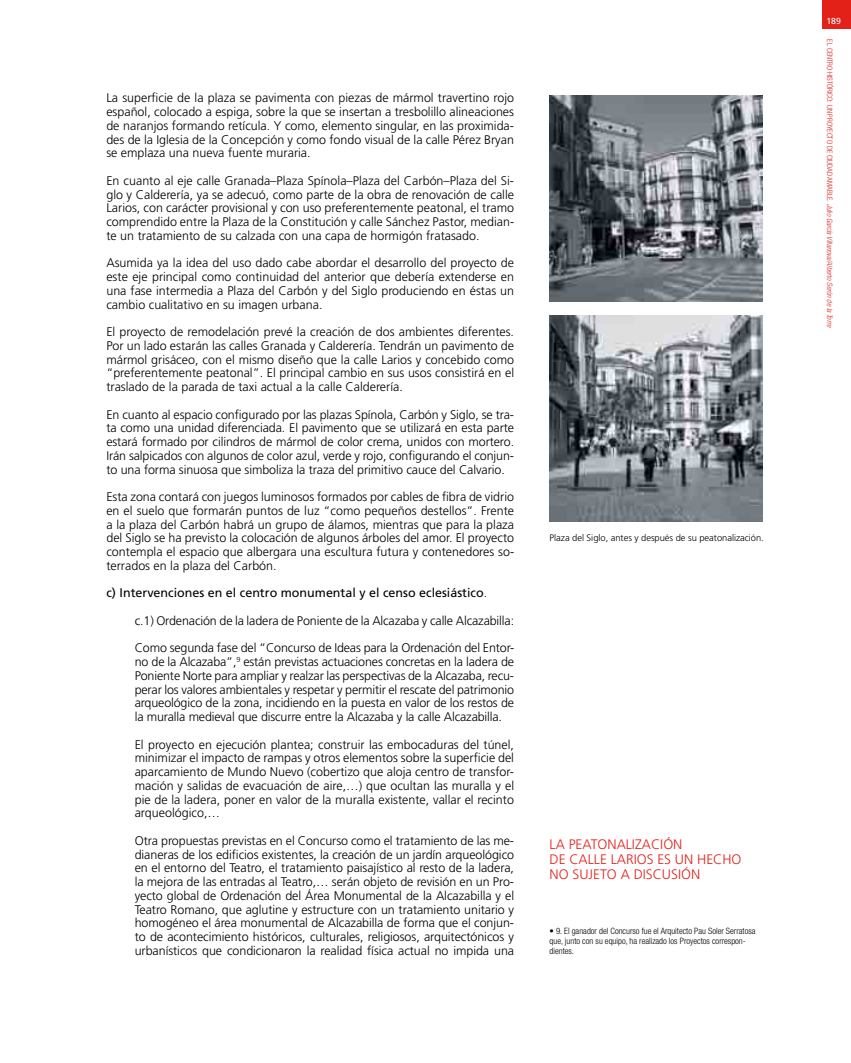
<style>
.page{position:relative;width:851px;height:1063px;background:#fff}
.page>*{position:absolute;margin:0;border:0;box-sizing:border-box;transform-origin:0 0}
.t1{font:300 13.75px/15px "Frutiger";letter-spacing:.1em;color:#e32119}
.t2{font:300 12.5px/13.8px "Frutiger";color:#000;text-align:justify}
.t3{font:12.5px "Frutiger";color:#000}
.t4{font:300 9.38px "Frutiger";letter-spacing:-.005em;color:#000}
.t5{font:300 condensed 8.75px/10px "Helvetica Neue";color:#000}
.t6{font:8.75px "Frutiger";color:#fff}
.t7{font:300 condensed 7.5px "Helvetica Neue";color:#e32119}
.s1{font-weight:300}
.s2{font-style:italic}
</style>
<div class="page">
<div style="left:822px;top:0;width:28px;height:28px;background:#e32119"></div>
<img style="left:549px;top:96px;width:213px;height:206px">
<img style="left:549px;top:316px;width:213px;height:206px">
<p class="t2" style="left:106px;top:91px;width:409px">La superficie de la plaza se pavimenta con piezas de mármol travertino rojo español, colocado a espiga, sobre la que se insertan a tresbolillo alineaciones de naranjos formando retícula. Y como, elemento singular, en las proximida&shy;des de la Iglesia de la Concepción y como fondo visual de la calle Pérez Bryan se emplaza una nueva fuente muraria.</p>
<p class="t2" style="left:106px;top:174px;width:409px">En cuanto al eje calle Granada–Plaza Spínola–Plaza del Carbón–Plaza del Si&shy;glo y Calderería, ya se adecuó, como parte de la obra de renovación de calle Larios, con carácter provisional y con uso preferentemente peatonal, el tramo comprendido entre la Plaza de la Constitución y calle Sánchez Pastor, median&shy;te un tratamiento de su calzada con una capa de hormigón fratasado.</p>
<p class="t2" style="left:106px;top:256px;width:409px">Asumida ya la idea del uso dado cabe abordar el desarrollo del proyecto de este eje principal como continuidad del anterior que debería extenderse en una fase intermedia a Plaza del Carbón y del Siglo produciendo en éstas un cambio cualitativo en su imagen urbana.</p>
<p class="t2" style="left:106px;top:325px;width:409px">El proyecto de remodelación prevé la creación de dos ambientes diferentes.<br>Por un lado estarán las calles Granada y Calderería. Tendrán un pavimento de mármol grisáceo, con el mismo diseño que la calle Larios y concebido como “preferentemente peatonal”. El principal cambio en sus usos consistirá en el traslado de la parada de taxi actual a la calle Calderería.</p>
<p class="t2" style="left:106px;top:407px;width:409px">En cuanto al espacio configurado por las plazas Spínola, Carbón y Siglo, se tra&shy;ta como una unidad diferenciada. El pavimento que se utilizará en esta parte estará formado por cilindros de mármol de color crema, unidos con mortero.<br>Irán salpicados con algunos de color azul, verde y rojo, configurando el conjun&shy;to una forma sinuosa que simboliza la traza del primitivo cauce del Calvario.</p>
<p class="t2" style="left:106px;top:490px;width:409px">Esta zona contará con juegos luminosos formados por cables de fibra de vidrio en el suelo que formarán puntos de luz “como pequeños destellos”. Frente a la plaza del Carbón habrá un grupo de álamos, mientras que para la plaza del Siglo se ha previsto la colocación de algunos árboles del amor. El proyecto contempla el espacio que albergara una escultura futura y contenedores so&shy;terrados en la plaza del Carbón.</p>
<p class="t3" style="left:106px;top:586px;width:382px">c) I ntervenciones en el centro monumental y el censo eclesiástico<span class="s1">.</span></p>
<p class="t2" style="left:135px;top:614px;width:381px">c.1) Ordenación de la ladera de Poniente de la Alcazaba y calle Alcazabilla:</p>
<p class="t2" style="left:135px;top:641px;width:381px">Como segunda fase del “Concurso de Ideas para la Ordenación del Entor&shy;no de la Alcazaba”,<sup>9</sup> están previstas actuaciones concretas en la ladera de Poniente Norte para ampliar y realzar las perspectivas de la Alcazaba, recu&shy;perar los valores ambientales y respetar y permitir el rescate del patrimonio arqueológico de la zona, incidiendo en la puesta en valor de los restos de la muralla medieval que discurre entre la Alcazaba y la calle Alcazabilla.</p>
<p class="t2" style="left:135px;top:737px;width:381px">El proyecto en ejecución plantea; construir las embocaduras del túnel, minimizar el impacto de rampas y otros elementos sobre la superficie del aparcamiento de Mundo Nuevo (cobertizo que aloja centro de transfor&shy;mación y salidas de evacuación de aire,…) que ocultan las muralla y el pie de la ladera, poner en valor de la muralla existente, vallar el recinto arqueológico,…</p>
<p class="t2" style="left:135px;top:834px;width:381px">Otra propuestas previstas en el Concurso como el tratamiento de las me&shy;dianeras de los edificios existentes, la creación de un jardín arqueológico en el entorno del Teatro, el tratamiento paisajístico al resto de la ladera, la mejora de las entradas al Teatro,… serán objeto de revisión en un Pro&shy;yecto global de Ordenación del Área Monumental de la Alcazabilla y el Teatro Romano, que aglutine y estructure con un tratamiento unitario y homogéneo el área monumental de Alcazabilla de forma que el conjun&shy;to de acontecimiento históricos, culturales, religiosos, arquitectónicos y urbanísticos que condicionaron la realidad física actual no impida una</p>
<p class="t4" style="left:549px;top:532px;width:216px">Plaza del Siglo, antes y después de su peatonalización.</p>
<p class="t1" style="left:549px;top:837px;width:174px">la peatonalizac ión<br>de calle Larios es un h echo no sujeto a disc usión</p>
<p class="t5" style="left:549px;top:926px;width:207px">• 9. El ganador del Concurso fue el Arquitecto Pau Soler Serratosa que, junto con su equipo, ha realizado los Proyectos correspon&shy;dientes.</p>
<p class="t6" style="left:826px;top:16px;width:16px">189</p>
<p class="t7" style="left:834px;top:39px;width:290px;rotate:90deg">EL CENTRO HISTÓRICO: UN PROYECTO DE CIUDAD AMABLE. <span class="s2">Julio García Villanova/Alberto Serón de la Torre</span></p>
</div>
